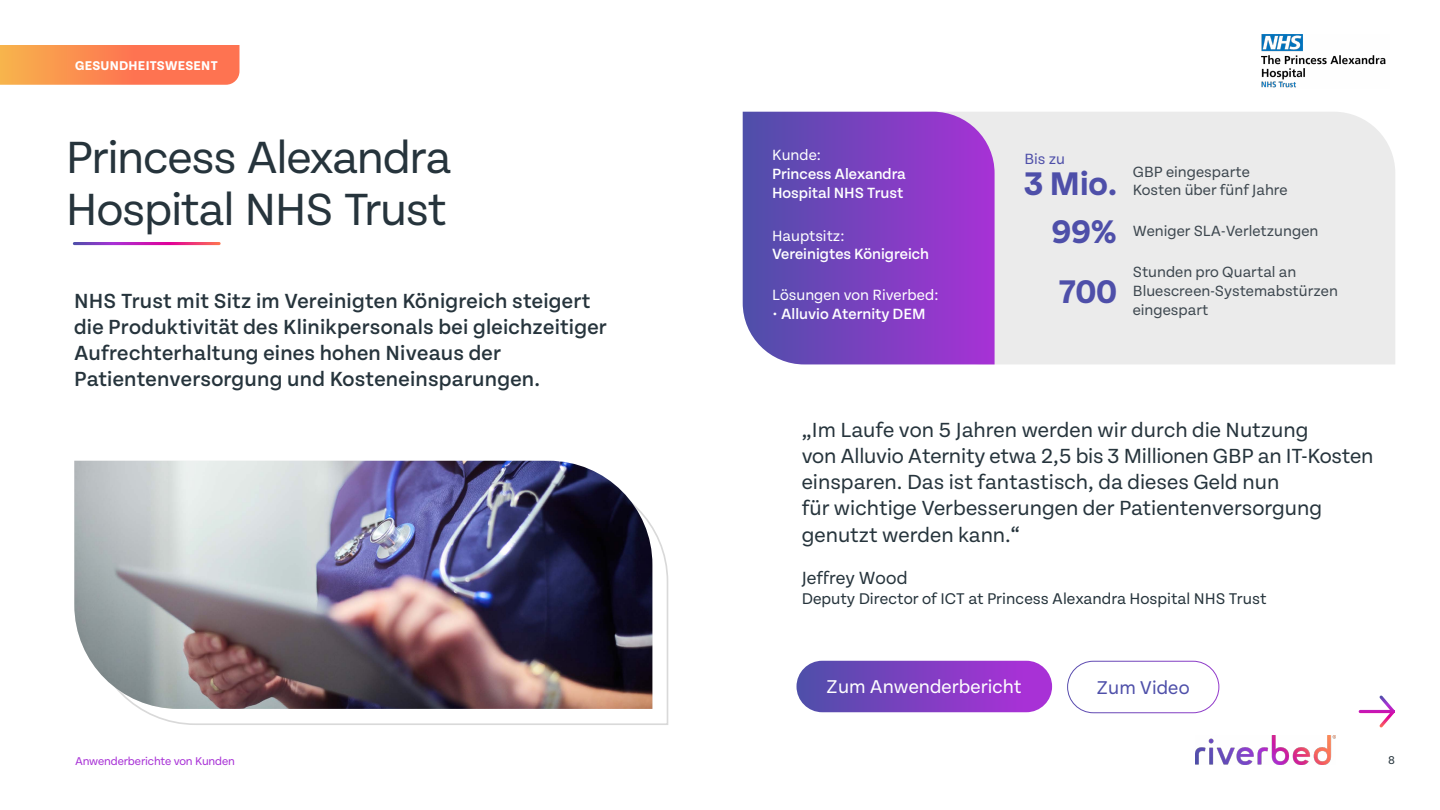
<style>
.page{position:relative;width:1440px;height:810px;background:#fff}
.page>*{position:absolute;margin:0;border:0;box-sizing:border-box;transform-origin:0 0}
.t1{font:48px/52.5px "Tenon";letter-spacing:-.025em;color:#26343c}
.t2{font:700 34.8px "Tenon";color:#4e4fa9}
.t3{font:21.75px/26.4px "Tenon";color:#26343c}
.t4{font:500 21.75px/26.1px "Tenon";letter-spacing:.01em;color:#26343c}
.t5{font:19.73px "Tenon";color:#fff}
.t6{font:19.73px "Tenon";color:#4e4fa9}
.t7{font:18.83px "Tenon";color:#26343c}
.t8{font:16.5px "Tenon";color:#26343c}
.t9{font:15.75px/18.9px "Tenon";color:#3d474f}
.t10{font:500 15.75px/18.9px "Tenon";color:#fff}
.t11{font:15.75px "Tenon";color:#fff}
.t12{font:15.75px "Tenon";color:#4e4fa9}
.t13{font:700 13.5px "Tenon";letter-spacing:.02em;color:#fff}
.t14{font:12px "Tenon";letter-spacing:-.01em;color:#a831d6}
.t15{font:12px "Tenon";color:#26343c}
.s1{font-weight:400}
.s2{font-weight:700;font-size:34.8px;color:#4e4fa9}
</style>
<div class="page">
<svg style="left:1358px;top:695px;width:37px;height:33px"></svg>
<div style="left:995px;top:112px;width:400px;height:252px;background:#ebebeb"></div>
<img style="left:1196px;top:736px;width:140px;height:29px">
<svg style="left:743px;top:112px;width:252px;height:252px;background:#7d44c0"></svg>
<svg style="left:0;top:45px;width:239px;height:40px;background:#fc8651"></svg>
<svg style="left:140px;top:526px;width:529px;height:199px"></svg>
<img style="left:74px;top:461px;width:578px;height:248px">
<img style="left:1262px;top:35px;width:124px;height:53px">
<div style="left:796px;top:661px;width:256px;height:51px;background:linear-gradient(to right,#5151aa,#af2dda);border-radius:26px"></div>
<div style="left:1067px;top:661px;width:152px;height:52px;border:1px solid #fff;border-radius:26px"></div>
<p class="t13" style="left:75px;top:58px;width:144px">GESUNDHEITSWESENT</p>
<h1 class="t1" style="left:66px;top:132px;width:387px">Princess Alexandra<br>Hospital NHS Trust</h1>
<p class="t4" style="left:74px;top:288px;width:534px">NHS Trust mit Sitz im Vereinigten Königreich steigert die Produktivität des Klinikpersonals bei gleichzeitiger Aufrechterhaltung eines hohen Niveaus der Patientenversorgung und Kosteneinsparungen.</p>
<p class="t11" style="left:772px;top:147px;width:50px">Kunde:</p>
<p class="t10" style="left:772px;top:165px;width:135px">Princess Alexandra<br>Hospital NHS Trust</p>
<p class="t11" style="left:772px;top:227px;width:74px">Hauptsitz:</p>
<p class="t10" style="left:772px;top:245px;width:158px">Vereinigtes Königreich</p>
<p class="t11" style="left:772px;top:287px;width:168px">Lösungen von Riverbed:</p>
<p class="t10" style="left:772px;top:305px;width:155px"><span class="s1">•</span> Alluvio Aternity DEM</p>
<p class="t12" style="left:1024px;top:150px;width:42px">Bis zu</p>
<p class="t9" style="left:1024px;top:162px;width:265px;text-indent:109px">GBP eingesparte<br><span class="s2">3 Mio.</span> Kosten über fünf Jahre</p>
<p class="t9" style="left:1051px;top:222px;width:269px"><span class="s2">99%</span> Weniger SLA-Verletzungen</p>
<h2 class="t2" style="left:1060px;top:273px;width:59px">700</h2>
<p class="t9" style="left:1133px;top:263px;width:207px">Stunden pro Quartal an<br>Bluescreen-Systemabstürzen eingespart</p>
<p class="t3" style="left:802px;top:417px;width:573px">„Im Laufe von 5 Jahren werden wir durch die Nutzung<br>von Alluvio Aternity etwa 2,5 bis 3 Millionen GBP an IT-Kosten einsparen. Das ist fantastisch, da dieses Geld nun<br>für wichtige Verbesserungen der Patientenversorgung genutzt werden kann.“</p>
<p class="t7" style="left:802px;top:568px;width:107px">Jeffrey Wood</p>
<p class="t8" style="left:802px;top:590px;width:466px">Deputy Director of ICT at Princess Alexandra Hospital NHS Trust</p>
<p class="t5" style="left:826px;top:677px;width:197px">Zum Anwenderbericht</p>
<p class="t6" style="left:1096px;top:677px;width:95px">Zum Video</p>
<p class="t14" style="left:75px;top:755px;width:162px">Anwenderberichte von Kunden</p>
<p class="t15" style="left:1388px;top:754px;width:8px">8</p>
</div>
